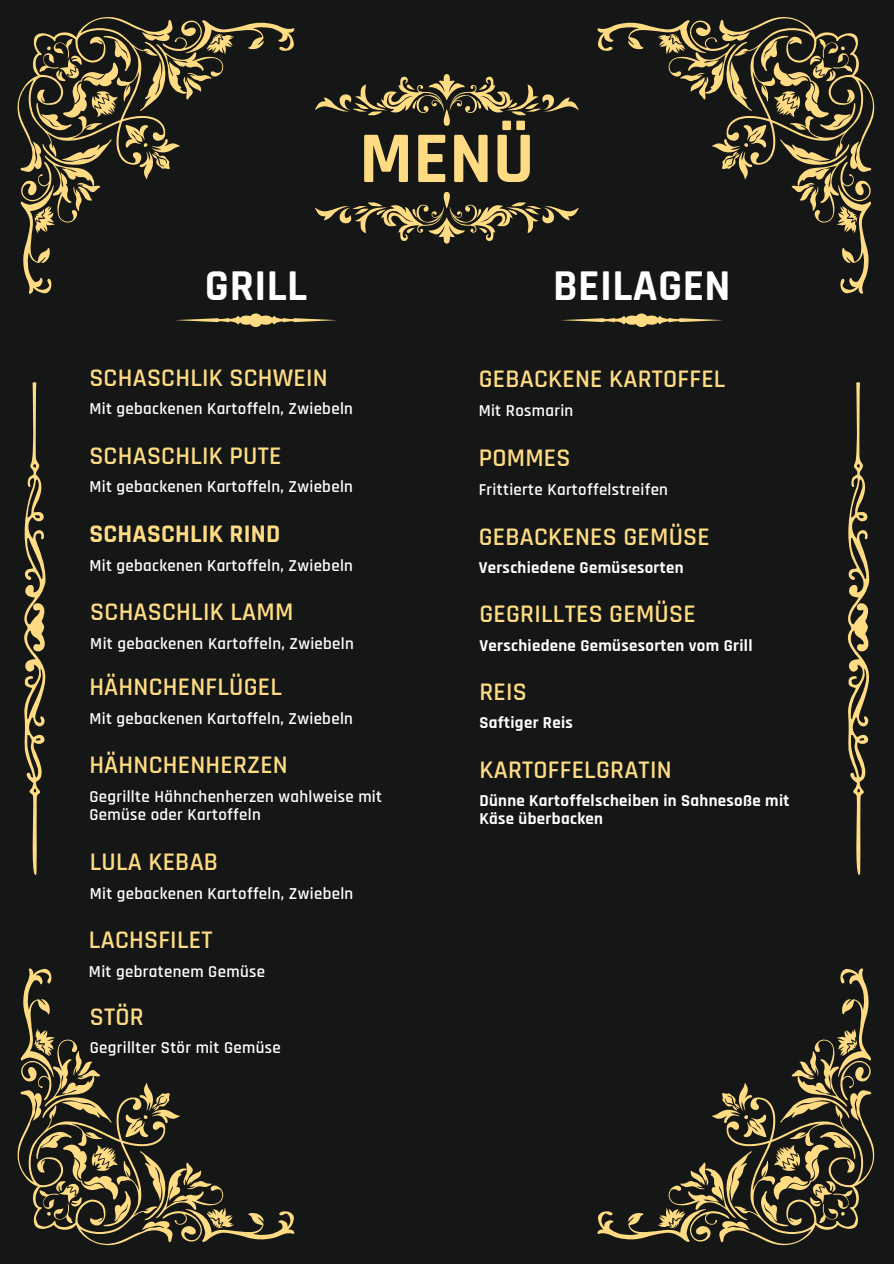
<style>
.page{position:relative;width:894px;height:1264px;background:#fff}
.page>*{position:absolute;margin:0;border:0;box-sizing:border-box;transform-origin:0 0}
.t1{font:700 73.35px "Rajdhani";color:#ffdc83}
.t2{font:700 44.55px "Rajdhani";letter-spacing:.01em;color:#fff}
.t3{font:600 25.65px "Rajdhani";letter-spacing:.01em;color:#ffdc83}
.t4{font:700 25.65px "Rajdhani";letter-spacing:.01em;color:#ffdc83}
.t5{font:600 16.8px/18px "Rajdhani";letter-spacing:.02em;color:#fff}
.t6{font:700 16.8px/18px "Rajdhani";letter-spacing:.02em;color:#fff}
</style>
<div class="page">
<div style="left:0;top:0;width:893px;height:1263px;background:#151616"></div>
<svg style="left:17px;top:17px;width:277px;height:277px"></svg>
<svg style="left:597px;top:17px;width:277px;height:277px"></svg>
<svg style="left:17px;top:968px;width:277px;height:277px"></svg>
<svg style="left:597px;top:968px;width:277px;height:277px"></svg>
<svg style="left:24px;top:382px;width:22px;height:493px"></svg>
<svg style="left:847px;top:382px;width:23px;height:493px"></svg>
<svg style="left:315px;top:74px;width:263px;height:52px"></svg>
<svg style="left:315px;top:192px;width:263px;height:51px"></svg>
<svg style="left:175px;top:313px;width:162px;height:14px"></svg>
<svg style="left:561px;top:313px;width:162px;height:14px"></svg>
<p class="t1" style="left:359px;top:114px;width:176px">MENÜ</p>
<p class="t2" style="left:205px;top:258px;width:104px">GRILL</p>
<h3 class="t3" style="left:89px;top:362px;width:240px">SCHASCHLIK SCHWEIN</h3>
<p class="t5" style="left:89px;top:400px;width:265px">Mit gebackenen Kartoffeln, Zwiebeln</p>
<h3 class="t2" style="left:553px;top:258px;width:179px">BEILAGEN</h3>
<p class="t3" style="left:478px;top:363px;width:248px">GEBACKENE KARTOFFEL</p>
<h3 class="t5" style="left:478px;top:402px;width:96px">Mit Rosmarin</h3>
<p class="t3" style="left:89px;top:440px;width:193px">SCHASCHLIK PUTE</p>
<h2 class="t5" style="left:89px;top:478px;width:265px">Mit gebackenen Kartoffeln, Zwiebeln</h2>
<h2 class="t4" style="left:89px;top:518px;width:192px">SCHASCHLIK RIND</h2>
<p class="t5" style="left:89px;top:556px;width:265px">Mit gebackenen Kartoffeln, Zwiebeln</p>
<p class="t3" style="left:90px;top:596px;width:204px">SCHASCHLIK LAMM</p>
<p class="t5" style="left:90px;top:634px;width:265px">Mit gebackenen Kartoffeln, Zwiebeln</p>
<h3 class="t3" style="left:89px;top:671px;width:194px">HÄHNCHENFLÜGEL</h3>
<p class="t5" style="left:89px;top:709px;width:265px">Mit gebackenen Kartoffeln, Zwiebeln</p>
<p class="t3" style="left:89px;top:749px;width:200px">HÄHNCHENHERZEN</p>
<h1 class="t5" style="left:89px;top:787px;width:294px">Gegrillte Hähnchenherzen wahlweise mit<br>Gemüse oder Kartoffeln</h1>
<h3 class="t3" style="left:90px;top:846px;width:130px">LULA KEBAB</h3>
<p class="t5" style="left:90px;top:884px;width:265px">Mit gebackenen Kartoffeln, Zwiebeln</p>
<h3 class="t3" style="left:89px;top:924px;width:125px">LACHSFILET</h3>
<p class="t5" style="left:89px;top:962px;width:177px">Mit gebratenem Gemüse</p>
<h3 class="t3" style="left:90px;top:1001px;width:55px">STÖR</h3>
<p class="t5" style="left:90px;top:1039px;width:193px">Gegrillter Stör mit Gemüse</p>
<p class="t3" style="left:478px;top:442px;width:93px">POMMES</p>
<h3 class="t5" style="left:478px;top:480px;width:191px">Frittierte Kartoffelstreifen</h3>
<p class="t3" style="left:478px;top:520px;width:232px">GEBACKENES GEMÜSE</p>
<h3 class="t6" style="left:478px;top:559px;width:206px">Verschiedene Gemüsesorten</h3>
<p class="t3" style="left:479px;top:598px;width:218px">GEGRILLTES GEMÜSE</p>
<h3 class="t6" style="left:479px;top:636px;width:274px">Verschiedene Gemüsesorten vom Grill</h3>
<p class="t3" style="left:479px;top:676px;width:49px">REIS</p>
<h3 class="t6" style="left:479px;top:714px;width:95px">Saftiger Reis</h3>
<p class="t3" style="left:479px;top:754px;width:194px">KARTOFFELGRATIN</p>
<h3 class="t6" style="left:479px;top:792px;width:311px">Dünne Kartoffelscheiben in Sahnesoße mit<br>Käse überbacken</h3>
</div>
